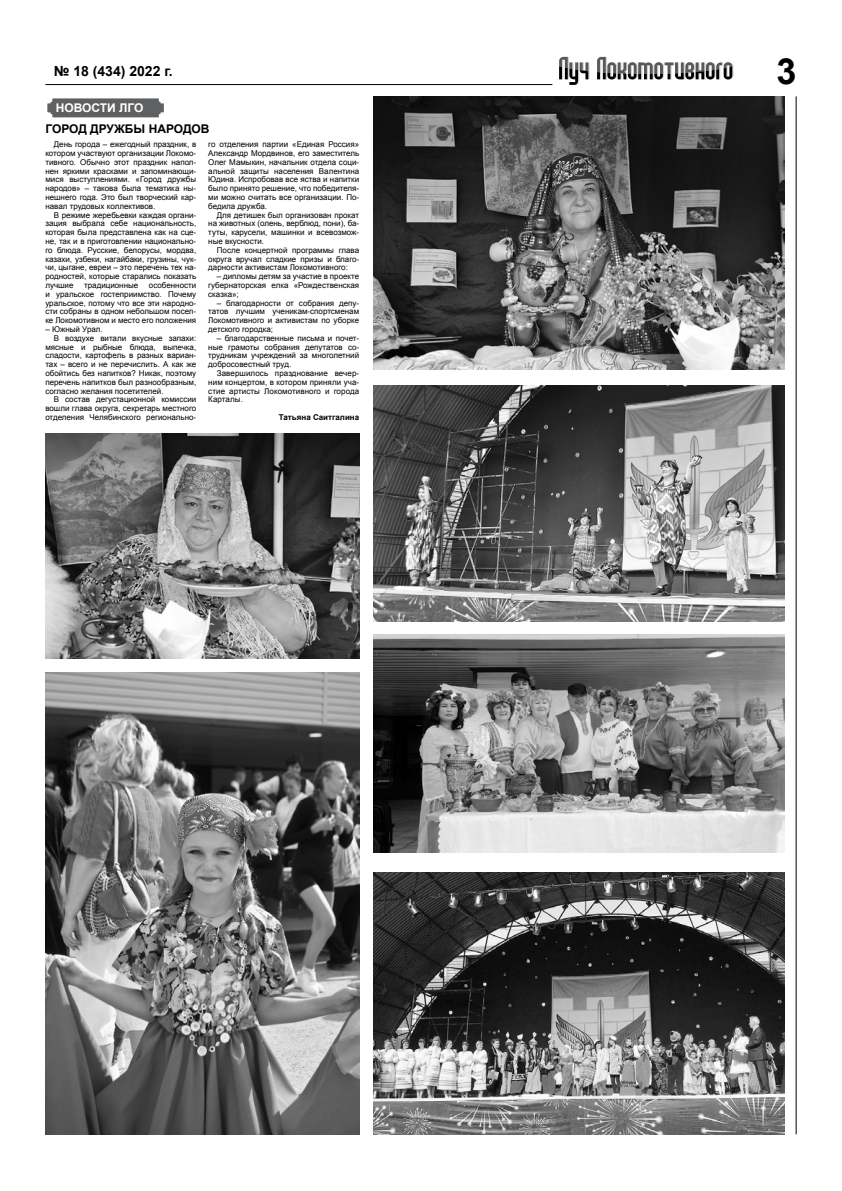
<style>
.page{position:relative;width:842px;height:1191px;background:#fff}
.page>*{position:absolute;margin:0;border:0;box-sizing:border-box;transform-origin:0 0}
.t1{font:700 36px "Arial";color:#000}
.t2{font:700 14px "Arial";color:#000}
.t3{font:700 12px "Arial";color:#000}
.t4{font:700 12px "Arial";color:#fff}
.t5{font:8px/8.8px "Arial";color:#000;text-align:justify}
.t6{font:700 8px "Arial";color:#000}
</style>
<div class="page">
<svg style="left:597px;top:57px;width:136px;height:23px"></svg>
<svg style="left:559px;top:57px;width:30px;height:28px"></svg>
<hr style="left:45px;top:84px;width:507px;height:1px;background:#000">
<hr style="left:796px;top:96px;width:1px;height:1038px;background:#000">
<svg style="left:47px;top:98px;width:117px;height:20px;background:#6d6e70"></svg>
<img style="left:45px;top:672px;width:314px;height:462px">
<img style="left:373px;top:96px;width:411px;height:273px">
<img style="left:373px;top:872px;width:411px;height:262px">
<img style="left:373px;top:634px;width:411px;height:218px">
<img style="left:373px;top:386px;width:411px;height:235px">
<img style="left:45px;top:433px;width:314px;height:225px">
<h2 class="t2" style="left:54px;top:62px;width:120px">№ 18 (434) 2022 г.</h2>
<h1 class="t1" style="left:777px;top:47px;width:22px">3</h1>
<h3 class="t4" style="left:56px;top:100px;width:10px">НОВОСТИ</h3>
<h3 class="t4" style="left:119px;top:100px;width:9px">ЛГО</h3>
<h3 class="t3" style="left:45px;top:120px;width:166px">Город дружбы народов</h3>
<p class="t5" style="left:45px;top:140px;width:152px;text-indent:9px">День города – ежегодный праздник, в котором участвуют организации Локомо&shy;тивного. Обычно этот праздник напол&shy;нен яркими красками и запоминающи&shy;мися выступлениями. «Город дружбы народов» – такова была тематика ны&shy;нешнего года. Это был творческий кар&shy;навал трудовых коллективов.</p>
<p class="t5" style="left:45px;top:210px;width:152px;text-indent:9px">В режиме жеребьевки каждая органи&shy;зация выбрала себе национальность, которая была представлена как на сце&shy;не, так и в приготовлении национально&shy;го блюда. Русские, белорусы, мордва, казахи, узбеки, нагайбаки, грузины, чук&shy;чи, цыгане, евреи – это перечень тех на&shy;родностей, которые старались показать лучшие</p>
<p class="t5" style="left:208px;top:140px;width:152px">го отделения партии «Единая Россия» Александр Мордвинов, его заместитель Олег Мамыкин, начальник отдела соци&shy;альной защиты населения Валентина Юдина. Испробовав все яства и напитки было принято решение, что победителя&shy;ми можно считать все организации. По&shy;бедила дружба.</p>
<p class="t5" style="left:208px;top:210px;width:152px;text-indent:9px">Для детишек был организован прокат на животных (олень, верблюд, пони), ба&shy;туты, карусели, машинки и всевозмож&shy;ные вкусности.</p>
<p class="t5" style="left:208px;top:246px;width:152px;text-indent:9px">После концертной программы глава округа вручал сладкие призы и благо&shy;дарности активистам Локомотивного:</p>
<p class="t5" style="left:208px;top:272px;width:152px;text-indent:9px">– дипломы детям за участие в проекте губернаторская елка «Рождественская сказка»;</p>
<p class="t5" style="left:208px;top:298px;width:152px;text-indent:9px">– благодарности от собрания депу&shy;татов лучшим ученикам-спортсменам Локомотивного и активистам по уборке детского городка;</p>
<p class="t5" style="left:208px;top:334px;width:152px;text-indent:9px">– благодарственные письма и почет&shy;ные грамоты собрания депутатов со&shy;трудникам учреждений за многолетний добросовестный труд.</p>
<p class="t5" style="left:208px;top:369px;width:152px;text-indent:9px">Завершилось празднование вечер&shy;ним концертом, в котором приняли уча&shy;стие артисты Локомотивного и города Карталы.</p>
<p class="t6" style="left:279px;top:412px;width:82px">Татьяна Саитгалина</p>
<p class="t5" style="left:45px;top:281px;width:152px;text-indent:104px">особенности и уральское гостеприимство. Почему уральское, потому что все эти народно&shy;сти собраны в одном небольшом посел&shy;ке Локомотивном и место его положения</p>
<p class="t5" style="left:45px;top:325px;width:59px">– Южный Урал.</p>
<p class="t5" style="left:54px;top:334px;width:144px">В воздухе витали вкусные запахи:</p>
<p class="t5" style="left:45px;top:342px;width:152px">мясные и рыбные блюда, выпечка,</p>
<p class="t5" style="left:45px;top:351px;width:152px">сладости, картофель в разных вариан-</p>
<p class="t5" style="left:45px;top:360px;width:152px">тах – всего и не перечислить. А как же</p>
<p class="t5" style="left:45px;top:369px;width:152px">обойтись без напитков? Никак, поэтому</p>
<p class="t5" style="left:45px;top:378px;width:152px">перечень напитков был разнообразным,</p>
<p class="t5" style="left:45px;top:386px;width:120px">согласно желания посетителей.</p>
<p class="t5" style="left:54px;top:395px;width:144px">В состав дегустационной комиссии</p>
<p class="t5" style="left:45px;top:404px;width:152px">вошли глава округа, секретарь местного</p>
<p class="t5" style="left:45px;top:413px;width:152px">отделения Челябинского регионально-</p>
<p class="t5" style="left:84px;top:281px;width:56px">традиционные</p>
</div>
